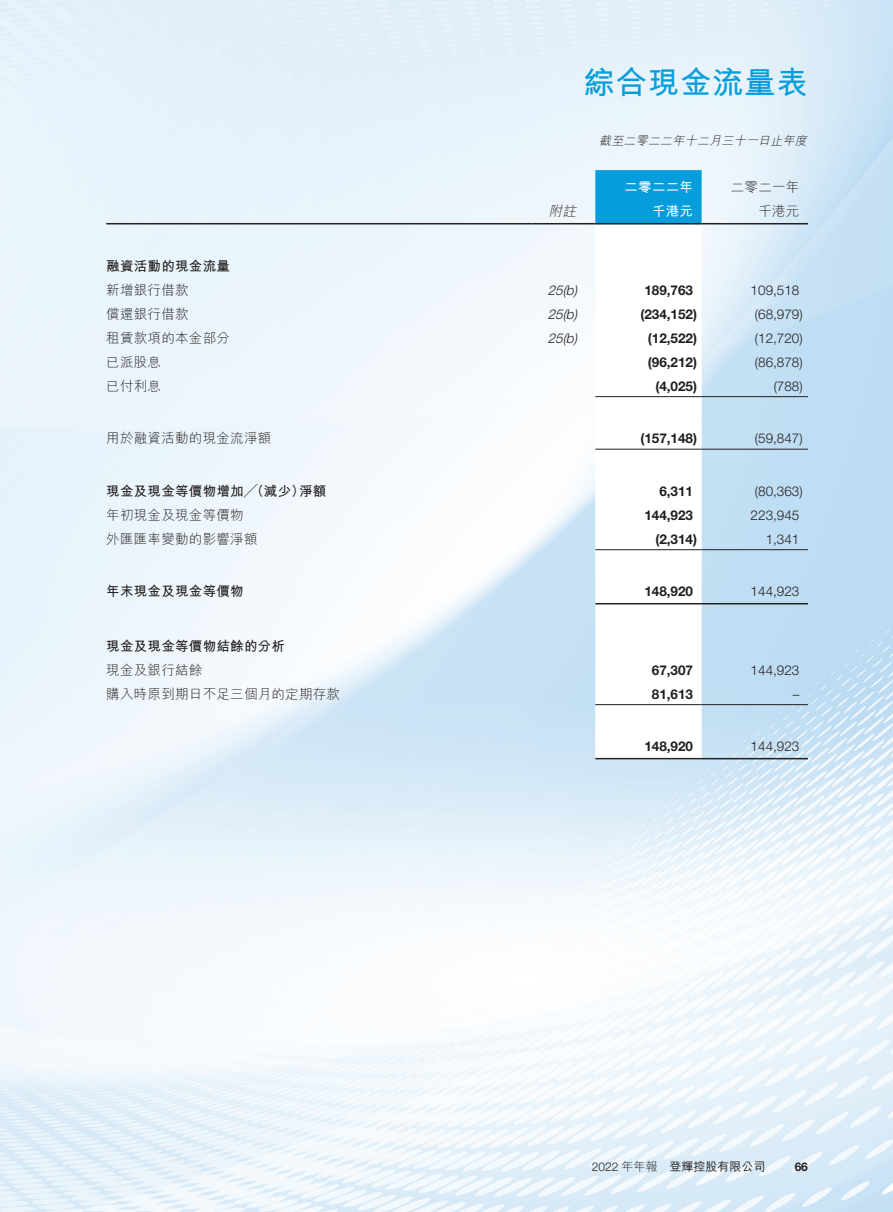
<style>
.page{position:relative;width:893px;height:1212px;background:#fff}
.page>*{position:absolute;margin:0;border:0;box-sizing:border-box;transform-origin:0 0}
.t1{font:700 31.5px "M Hei HK";letter-spacing:.02em;color:#069ddc}
._50_Table_txt{font:300 13.5px "M Hei HK";letter-spacing:.02em;color:#231f20}
._50_Table_txt-2{font:700 13.5px "Helvetica Neue LT Std";color:#231f20}
._50_Table_txt-3{font:300 13.5px "Helvetica Neue LT Std";color:#231f20}
._50_Table_txt-4{font:700 13.5px "M Hei HK";letter-spacing:.02em;color:#231f20}
._50_Table_txt-5{font:italic 300 13.5px "Helvetica Neue LT Std";color:#231f20}
._50_Table_txt-6{font:700 13.5px "M Hei HK";letter-spacing:.02em;color:#fff}
._50_Table_txt-7{font:italic 300 13.5px "M Hei HK";color:#231f20}
.t2{font:italic 300 12px "M Hei HK";color:#231f20}
.t3{font:500 12px "M Hei HK";color:#231f20}
.t4{font:300 12px "Helvetica Neue LT Std";color:#231f20}
.t5{font:700 12px "Helvetica Neue LT Std";color:#231f20}
.s1{font-family:"M Hei HK"}
</style>
<div class="page">
<img style="left:0;top:0;width:893px;height:1212px">
<div style="left:595px;top:170px;width:107px;height:53px;background:#069ddc"></div>
<svg style="left:595px;top:224px;width:107px;height:534px"></svg>
<hr style="left:106px;top:223px;width:425px;height:1px;background:#231f20">
<hr style="left:531px;top:223px;width:64px;height:1px;background:#231f20">
<hr style="left:595px;top:223px;width:107px;height:1px;background:#231f20">
<hr style="left:702px;top:223px;width:106px;height:1px;background:#231f20">
<hr style="left:595px;top:396px;width:107px;height:1px;background:#231f20">
<hr style="left:702px;top:396px;width:106px;height:1px;background:#231f20">
<hr style="left:595px;top:449px;width:107px;height:1px;background:#231f20">
<hr style="left:702px;top:449px;width:106px;height:1px;background:#231f20">
<hr style="left:595px;top:549px;width:107px;height:1px;background:#231f20">
<hr style="left:702px;top:549px;width:106px;height:1px;background:#231f20">
<hr style="left:595px;top:603px;width:107px;height:1px;background:#231f20">
<hr style="left:702px;top:603px;width:106px;height:1px;background:#231f20">
<hr style="left:595px;top:704px;width:107px;height:1px;background:#231f20">
<hr style="left:702px;top:704px;width:106px;height:1px;background:#231f20">
<hr style="left:595px;top:758px;width:107px;height:1px;background:#231f20">
<hr style="left:702px;top:758px;width:106px;height:1px;background:#231f20">
<p class="t1" style="left:584px;top:60px;width:226px">綜合現金流量表</p>
<p class="t2" style="left:599px;top:134px;width:212px">截至二零二二年十二月三十一日止年度</p>
<p class="_50_Table_txt" style="left:731px;top:180px;width:70px">二零二一年</p>
<p class="_50_Table_txt-6" style="left:624px;top:178px;width:70px">二零二二年</p>
<p class="_50_Table_txt-7" style="left:549px;top:204px;width:32px">附註</p>
<p class="_50_Table_txt-6" style="left:652px;top:202px;width:43px">千港元</p>
<p class="_50_Table_txt" style="left:758px;top:204px;width:43px">千港元</p>
<p class="_50_Table_txt-4" style="left:106px;top:256px;width:125px">融資活動的現金流量</p>
<p class="_50_Table_txt" style="left:106px;top:283px;width:84px">新增銀行借款</p>
<p class="_50_Table_txt-5" style="left:563px;top:282px;width:16px">(b(</p>
<p class="_50_Table_txt-5" style="left:548px;top:282px;width:20px">25</p>
<p class="_50_Table_txt-2" style="left:644px;top:282px;width:50px">189,763</p>
<p class="_50_Table_txt-3" style="left:751px;top:282px;width:50px">109,518</p>
<p class="_50_Table_txt" style="left:106px;top:307px;width:84px">償還銀行借款</p>
<p class="_50_Table_txt-5" style="left:563px;top:306px;width:16px">(b(</p>
<p class="_50_Table_txt-5" style="left:548px;top:306px;width:20px">25</p>
<p class="_50_Table_txt-2" style="left:640px;top:306px;width:58px">)234,152(</p>
<p class="_50_Table_txt-3" style="left:755px;top:306px;width:49px">)68,979(</p>
<p class="_50_Table_txt" style="left:106px;top:331px;width:125px">租賃款項的本金部分</p>
<p class="_50_Table_txt-5" style="left:563px;top:330px;width:16px">(b(</p>
<p class="_50_Table_txt-5" style="left:548px;top:330px;width:20px">25</p>
<p class="_50_Table_txt-2" style="left:648px;top:330px;width:51px">)12,522(</p>
<p class="_50_Table_txt-3" style="left:755px;top:330px;width:49px">)12,720(</p>
<p class="_50_Table_txt" style="left:106px;top:355px;width:56px">已派股息</p>
<p class="_50_Table_txt-2" style="left:648px;top:354px;width:51px">)96,212(</p>
<p class="_50_Table_txt-3" style="left:755px;top:354px;width:49px">)86,878(</p>
<p class="_50_Table_txt" style="left:106px;top:379px;width:56px">已付利息</p>
<p class="_50_Table_txt-2" style="left:655px;top:378px;width:43px">)4,025(</p>
<p class="_50_Table_txt-3" style="left:774px;top:378px;width:31px">)788(</p>
<p class="_50_Table_txt" style="left:106px;top:431px;width:166px">用於融資活動的現金流淨額</p>
<p class="_50_Table_txt-2" style="left:640px;top:430px;width:58px">)157,148(</p>
<p class="_50_Table_txt-3" style="left:755px;top:430px;width:49px">)59,847(</p>
<p class="_50_Table_txt-4" style="left:106px;top:481px;width:200px">現金及現金等價物增加╱（減少）</p>
<p class="_50_Table_txt-4" style="left:299px;top:481px;width:29px">淨額</p>
<p class="_50_Table_txt-2" style="left:659px;top:483px;width:35px">6,311</p>
<p class="_50_Table_txt-3" style="left:755px;top:483px;width:49px">)80,363(</p>
<p class="_50_Table_txt" style="left:106px;top:508px;width:139px">年初現金及現金等價物</p>
<p class="_50_Table_txt-2" style="left:644px;top:507px;width:50px">144,923</p>
<p class="_50_Table_txt-3" style="left:751px;top:507px;width:50px">223,945</p>
<p class="_50_Table_txt" style="left:106px;top:532px;width:153px">外匯匯率變動的影響淨額</p>
<p class="_50_Table_txt-2" style="left:655px;top:531px;width:43px">)2,314(</p>
<p class="_50_Table_txt-3" style="left:766px;top:531px;width:35px">1,341</p>
<p class="_50_Table_txt-4" style="left:106px;top:582px;width:139px">年末現金及現金等價物</p>
<p class="_50_Table_txt-2" style="left:644px;top:583px;width:50px">148,920</p>
<p class="_50_Table_txt-3" style="left:751px;top:583px;width:50px">144,923</p>
<p class="_50_Table_txt-4" style="left:106px;top:636px;width:180px">現金及現金等價物結餘的分析</p>
<p class="_50_Table_txt" style="left:106px;top:663px;width:98px">現金及銀行結餘</p>
<p class="_50_Table_txt-2" style="left:652px;top:662px;width:43px">67,307</p>
<p class="_50_Table_txt-3" style="left:751px;top:662px;width:50px">144,923</p>
<p class="_50_Table_txt" style="left:106px;top:687px;width:235px">購入時原到期日不足三個月的定期存款</p>
<p class="_50_Table_txt-2" style="left:652px;top:686px;width:43px">81,613</p>
<p class="_50_Table_txt-3" style="left:793px;top:686px;width:8px">–</p>
<p class="_50_Table_txt-2" style="left:644px;top:738px;width:50px">148,920</p>
<p class="_50_Table_txt-3" style="left:751px;top:738px;width:50px">144,923</p>
<p class="t4" style="left:592px;top:1159px;width:67px">2022 <span class="s1">年年報</span></p>
<p class="t3" style="left:669px;top:1158px;width:98px">登輝控股有限公司</p>
<p class="t5" style="left:795px;top:1159px;width:14px">66</p>
</div>
